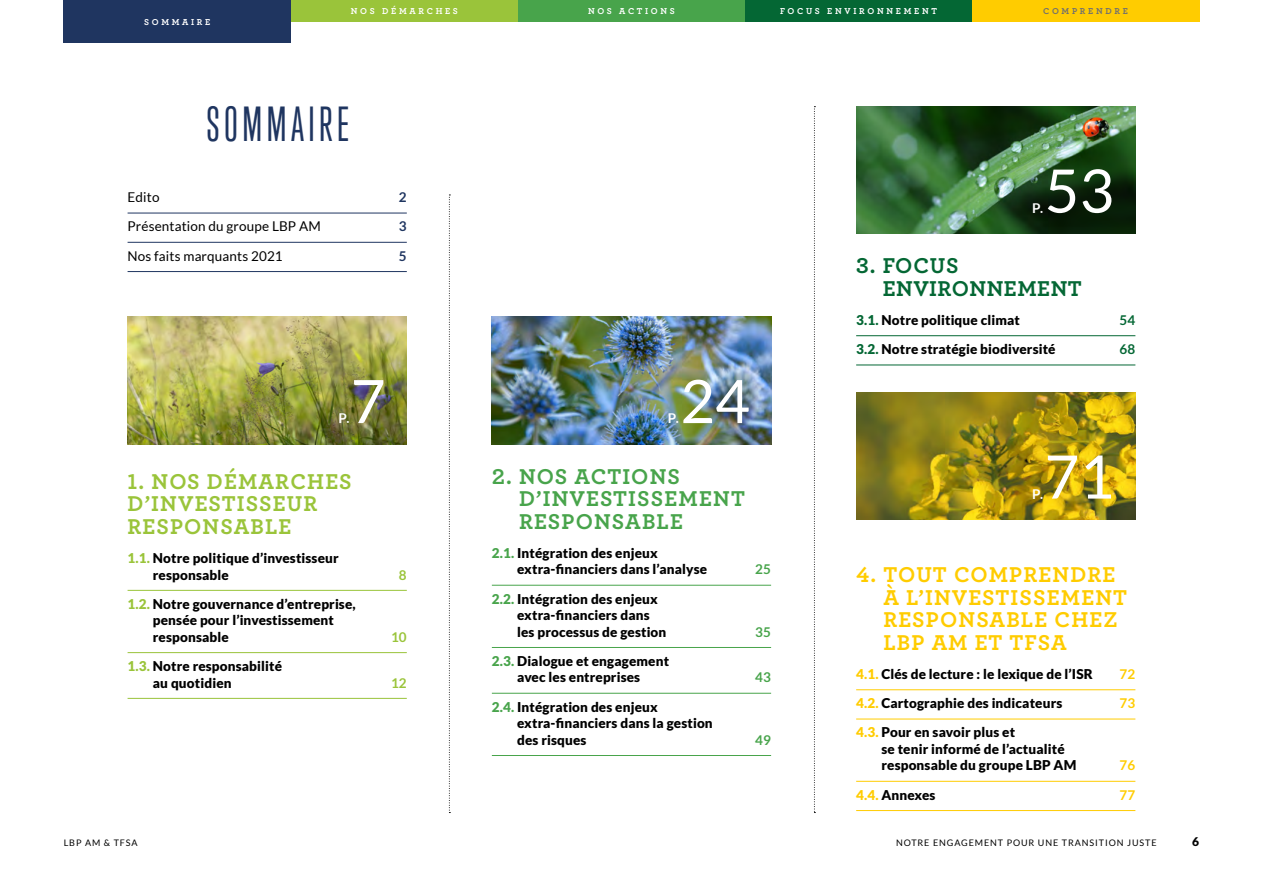
<style>
.page{position:relative;width:1263px;height:893px;background:#fff}
.page>*{position:absolute;margin:0;border:0;box-sizing:border-box;transform-origin:0 0}
.t1{font:60px "Lato";color:#fff}
.t2{font:45px "Trump Gothic Pro";letter-spacing:.1em;color:#1f3560}
.t3{font:700 22.5px/22.5px "Archer";letter-spacing:.05em;color:#fc0}
.t4{font:700 22.5px/22.5px "Archer";letter-spacing:.05em;color:#9ac43a}
.t5{font:700 22.5px/22.5px "Archer";letter-spacing:.05em;color:#48a44b}
.t6{font:700 22.5px/22.5px "Archer";letter-spacing:.02em;color:#046734}
.t7{font:900 13.5px/16.5px "Lato";letter-spacing:.01em;color:#000}
.t8{font:13.5px "Lato";letter-spacing:.01em;color:#000}
.t9{font:700 13.5px "Lato";letter-spacing:.01em;color:#48a44b}
.t10{font:700 13.5px "Lato";letter-spacing:.01em;color:#fc0}
.t11{font:700 13.5px "Lato";color:#fff}
.t12{font:700 13.5px "Lato";color:#9ac43a}
.t13{font:700 13.5px "Lato";color:#046734}
.t14{font:700 13.5px "Lato";color:#1f3560}
.t15{font:900 12px "Lato";color:#000}
.t16{font:700 9px "Archer";letter-spacing:.3em;color:#fff}
.t17{font:9px "Lato";letter-spacing:.1em;color:#000}
.t18{font:700 9px "Archer";letter-spacing:.3em;color:#706f6f}
.s1{color:#046734}
.s2{color:#9ac43a}
.s3{color:#48a44b}
.s4{color:#fc0}
</style>
<div class="page">
<div style="left:291px;top:0;width:227px;height:21px;background:#9ac43a"></div>
<div style="left:518px;top:0;width:227px;height:21px;background:#48a44b"></div>
<div style="left:745px;top:0;width:227px;height:21px;background:#046734"></div>
<div style="left:972px;top:0;width:227px;height:21px;background:#fc0"></div>
<hr style="left:128px;top:213px;width:279px;height:1px;background:#1f3560">
<hr style="left:128px;top:242px;width:279px;height:1px;background:#1f3560">
<hr style="left:128px;top:271px;width:279px;height:1px;background:#1f3560">
<hr style="left:128px;top:590px;width:279px;height:1px;background:#9ac43a">
<hr style="left:128px;top:652px;width:279px;height:1px;background:#9ac43a">
<hr style="left:128px;top:698px;width:279px;height:1px;background:#9ac43a">
<hr style="left:492px;top:585px;width:279px;height:1px;background:#48a44b">
<hr style="left:492px;top:647px;width:279px;height:1px;background:#48a44b">
<hr style="left:492px;top:693px;width:279px;height:1px;background:#48a44b">
<hr style="left:492px;top:755px;width:279px;height:1px;background:#48a44b">
<hr style="left:856px;top:335px;width:279px;height:1px;background:#046734">
<hr style="left:856px;top:365px;width:279px;height:1px;background:#046734">
<hr style="left:856px;top:689px;width:279px;height:1px;background:#fc0">
<hr style="left:856px;top:719px;width:279px;height:1px;background:#fc0">
<hr style="left:856px;top:781px;width:279px;height:1px;background:#fc0">
<hr style="left:856px;top:810px;width:279px;height:1px;background:#fc0">
<svg style="left:449px;top:195px;width:1px;height:618px"></svg>
<svg style="left:814px;top:106px;width:1px;height:707px"></svg>
<div style="left:64px;top:0;width:227px;height:43px;background:#1f3560"></div>
<img style="left:128px;top:317px;width:279px;height:127px">
<img style="left:492px;top:317px;width:279px;height:127px">
<img style="left:856px;top:106px;width:279px;height:128px">
<img style="left:856px;top:392px;width:279px;height:128px">
<p class="t16" style="left:144px;top:15px;width:68px">SOMMAIRE</p>
<p class="t16" style="left:351px;top:4px;width:109px">NOS DÉMARCHES</p>
<p class="t16" style="left:588px;top:4px;width:88px">NOS ACTIONS</p>
<p class="t16" style="left:780px;top:4px;width:158px">FOCUS ENVIRONNEMENT</p>
<p class="t18" style="left:1043px;top:4px;width:86px">COMPRENDRE</p>
<h2 class="t2" style="left:206px;top:99px;width:144px">SOMMAIRE</h2>
<p class="t8" style="left:128px;top:190px;width:33px">Edito</p>
<p class="t14" style="left:399px;top:190px;width:9px">2</p>
<p class="t8" style="left:128px;top:219px;width:195px">Présentation du groupe LBP AM</p>
<p class="t14" style="left:399px;top:219px;width:9px">3</p>
<p class="t8" style="left:128px;top:248px;width:157px">Nos faits marquants 2021</p>
<p class="t14" style="left:399px;top:248px;width:9px">5</p>
<h1 class="t1" style="left:1044px;top:157px;width:71px">53</h1>
<p class="t11" style="left:1032px;top:200px;width:13px">P.</p>
<h3 class="t6" style="left:883px;top:253px;width:200px;text-indent:-27px">3. FOCUS<br>ENVIRONNEMENT</h3>
<p class="t7" style="left:856px;top:311px;width:165px"><span class="s1">3.1.</span> Notre politique climat</p>
<p class="t13" style="left:1119px;top:312px;width:17px">54</p>
<p class="t7" style="left:856px;top:341px;width:201px"><span class="s1">3.2.</span> Notre stratégie biodiversité</p>
<p class="t13" style="left:1119px;top:341px;width:17px">68</p>
<h1 class="t1" style="left:351px;top:368px;width:36px">7</h1>
<p class="t11" style="left:338px;top:410px;width:13px">P.</p>
<h1 class="t1" style="left:680px;top:368px;width:71px">24</h1>
<p class="t11" style="left:668px;top:410px;width:13px">P.</p>
<h3 class="t4" style="left:128px;top:469px;width:226px">1. NOS DÉMARCHES<br>D’INVESTISSEUR<br>RESPONSABLE</h3>
<p class="t7" style="left:153px;top:550px;width:187px;text-indent:-25px"><span class="s2">1.1.</span> Notre politique d’investisseur responsable</p>
<p class="t7" style="left:153px;top:595px;width:204px;text-indent:-25px"><span class="s2">1.2.</span> Notre gouvernance d’entreprise, pensée pour l’investissement responsable</p>
<p class="t7" style="left:153px;top:658px;width:131px;text-indent:-25px"><span class="s2">1.3.</span> Notre responsabilité au quotidien</p>
<p class="t12" style="left:399px;top:567px;width:9px">8</p>
<p class="t12" style="left:391px;top:629px;width:17px">10</p>
<p class="t12" style="left:391px;top:675px;width:17px">12</p>
<h3 class="t5" style="left:519px;top:463px;width:227px;text-indent:-27px">2. NOS ACTIONS<br>D’INVESTISSEMENT<br>RESPONSABLE</h3>
<p class="t7" style="left:517px;top:544px;width:192px;text-indent:-25px"><span class="s3">2.1.</span> Intégration des enjeux extra-financiers dans l’analyse</p>
<p class="t7" style="left:517px;top:590px;width:151px;text-indent:-25px"><span class="s3">2.2.</span> Intégration des enjeux extra-financiers dans les processus de gestion</p>
<p class="t7" style="left:492px;top:652px;width:179px;text-align:center"><span class="s3">2.3.</span> Dialogue et engagement avec les entreprises</p>
<p class="t7" style="left:517px;top:698px;width:197px;text-indent:-25px"><span class="s3">2.4.</span> Intégration des enjeux extra-financiers dans la gestion des risques</p>
<p class="t9" style="left:755px;top:562px;width:17px">25</p>
<p class="t9" style="left:755px;top:624px;width:17px">35</p>
<p class="t9" style="left:755px;top:670px;width:17px">43</p>
<p class="t9" style="left:755px;top:732px;width:17px">49</p>
<h1 class="t1" style="left:1044px;top:443px;width:71px">71</h1>
<p class="t11" style="left:1032px;top:486px;width:13px">P.</p>
<h3 class="t3" style="left:883px;top:562px;width:245px;text-indent:-27px">4. TOUT COMPRENDRE<br>À L’INVESTISSEMENT<br>RESPONSABLE CHEZ<br>LBP AM ET TFSA</h3>
<p class="t7" style="left:856px;top:665px;width:238px"><span class="s4">4.1.</span> Clés de lecture : le lexique de l’ISR</p>
<p class="t10" style="left:1119px;top:666px;width:17px">72</p>
<p class="t7" style="left:856px;top:695px;width:208px"><span class="s4">4.2.</span> Cartographie des indicateurs</p>
<p class="t10" style="left:1119px;top:696px;width:17px">73</p>
<p class="t7" style="left:881px;top:724px;width:196px;text-indent:-25px"><span class="s4">4.3.</span> Pour en savoir plus et<br>se tenir informé de l’actualité responsable du groupe LBP AM</p>
<p class="t10" style="left:1119px;top:758px;width:17px">76</p>
<p class="t7" style="left:856px;top:786px;width:81px"><span class="s4">4.4.</span> Annexes</p>
<p class="t10" style="left:1119px;top:787px;width:17px">77</p>
<p class="t17" style="left:64px;top:838px;width:75px">LBP AM &amp; TFSA</p>
<p class="t17" style="left:896px;top:838px;width:262px">NOTRE ENGAGEMENT POUR UNE TRANSITION JUSTE</p>
<p class="t15" style="left:1192px;top:835px;width:8px">6</p>
</div>
